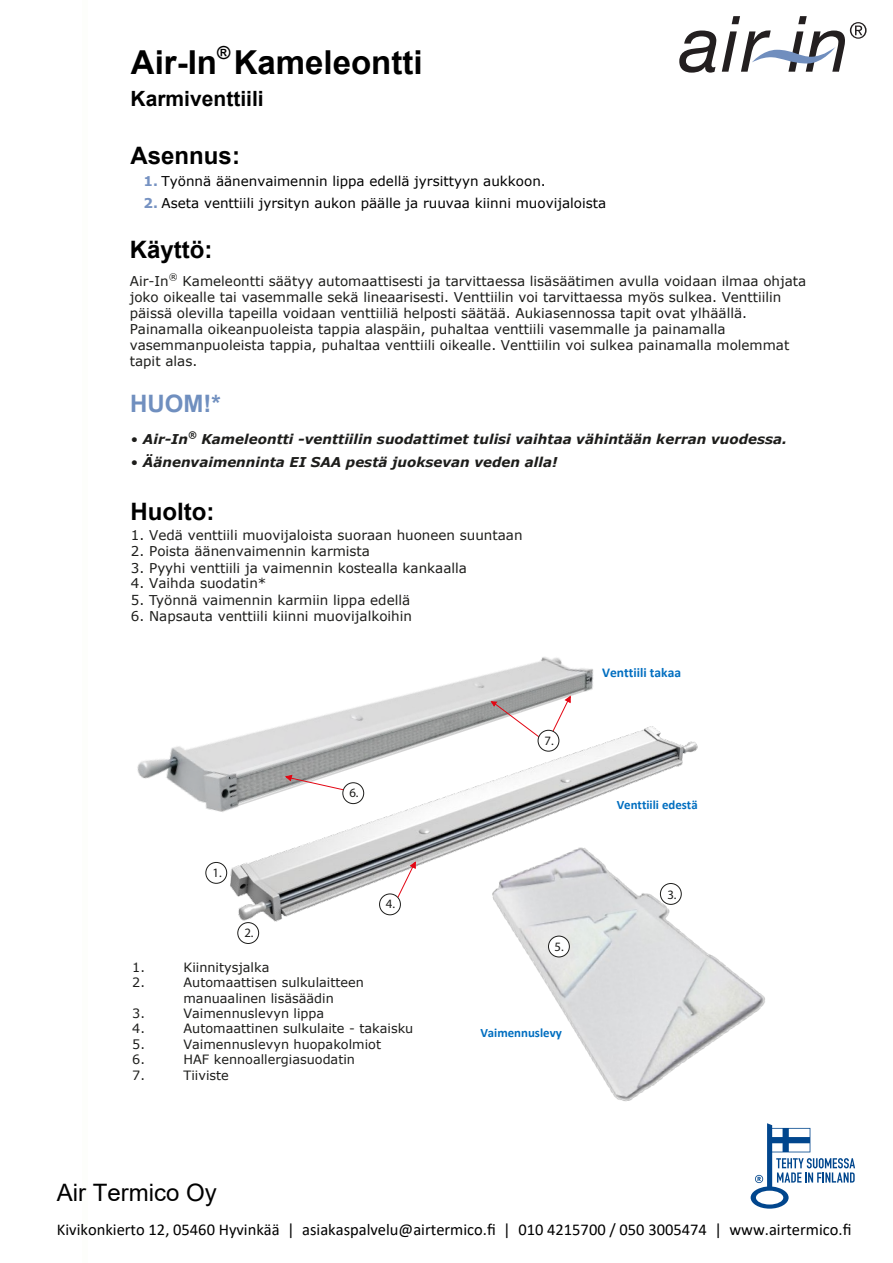
<style>
.page{position:relative;width:893px;height:1263px;background:#fff}
.page>*{position:absolute;margin:0;border:0;box-sizing:border-box;transform-origin:0 0}
.t1{font:700 33px "Arial";color:#000}
.t2{font:700 24px "Arial";color:#000}
.t3{font:24px "Arial";color:#000}
.t4{font:700 24px "Arial";color:#708fbf}
.t5{font:700 21px "Arial";color:#000}
.t6{font:700 18px "Arial";color:#000}
.t7{font:16.5px "Calibri";color:#000}
.t8{font:13.5px/15.9px "Verdana";color:#1d1d1b}
.t9{font:italic 700 13.5px "Verdana";color:#1d1d1b}
.t10{font:13.5px "Verdana";color:#000}
.t11{font:700 13.5px "Calibri";color:#006ec0}
.t12{font:12.9px/15.5px "Verdana";color:#1d1d1b}
.t13{font:700 12.9px "Calibri";color:#006ec0}
.t14{font:12.9px "Myriad Pro";color:#1d1d1b}
.s1{font-weight:700;color:#7692c2}
.s2{font-weight:400;font-style:normal}
</style>
<div class="page">
<img style="left:137px;top:740px;width:88px;height:144px">
<div style="left:206px;top:862px;width:21px;height:21px;background:#fff;border-radius:50%"></div>
<div style="left:205px;top:862px;width:22px;height:22px;border:1px solid #1d1d1b;border-radius:50%"></div>
<img style="left:225px;top:657px;width:473px;height:287px">
<div style="left:83px;top:0;width:5px;height:1263px;background:#fdfefb"></div>
<svg style="left:397px;top:861px;width:20px;height:37px"></svg>
<img style="left:477px;top:813px;width:288px;height:289px">
<div style="left:548px;top:936px;width:21px;height:21px;background:#fff;border-radius:50%"></div>
<div style="left:548px;top:936px;width:22px;height:21px;border:1px solid #1d1d1b;border-radius:50%"></div>
<svg style="left:679px;top:31px;width:37px;height:42px"></svg>
<svg style="left:722px;top:16px;width:145px;height:56px"></svg>
<svg style="left:751px;top:1123px;width:104px;height:86px"></svg>
<h1 class="t1" style="left:131px;top:39px;width:88px">Air-In</h1>
<h3 class="t6" style="left:217px;top:40px;width:15px">®</h3>
<h1 class="t1" style="left:234px;top:39px;width:190px">Kameleontti</h1>
<h3 class="t5" style="left:131px;top:84px;width:135px">Karmiventtiili</h3>
<h2 class="t2" style="left:131px;top:139px;width:111px">Asennus:</h2>
<p class="t10" style="left:144px;top:172px;width:404px"><span class="s1">1.</span> Työnnä äänenvaimennin lippa edellä jyrsittyyn aukkoon.</p>
<p class="t10" style="left:144px;top:193px;width:464px"><span class="s1">2.</span> Aseta venttiili jyrsityn aukon päälle ja ruuvaa kiinni muovijaloista</p>
<h2 class="t2" style="left:130px;top:233px;width:84px">Käyttö:</h2>
<p class="t8" style="left:130px;top:273px;width:678px">Air-In<sup>®</sup> Kameleontti säätyy automaattisesti ja tarvittaessa lisäsäätimen avulla voidaan ilmaa ohjata joko oikealle tai vasemmalle sekä lineaarisesti. Venttiilin voi tarvittaessa myös sulkea. Venttiilin päissä olevilla tapeilla voidaan venttiiliä helposti säätää. Aukiasennossa tapit ovat ylhäällä.<br>Painamalla oikeanpuoleista tappia alaspäin, puhaltaa venttiili vasemmalle ja painamalla vasemmanpuoleista tappia, puhaltaa venttiili oikealle. Venttiilin voi sulkea painamalla molemmat tapit alas.</p>
<h2 class="t4" style="left:130px;top:386px;width:92px">HUOM!*</h2>
<p class="t9" style="left:131px;top:429px;width:658px"><span class="s2">•</span> Air-In<sup>®</sup> Kameleontti -venttiilin suodattimet tulisi vaihtaa vähintään kerran vuodessa.</p>
<p class="t9" style="left:131px;top:452px;width:428px"><span class="s2">•</span> Äänenvaimenninta EI SAA pestä juoksevan veden alla!</p>
<h2 class="t2" style="left:131px;top:494px;width:85px">Huolto:</h2>
<p class="t8" style="left:131px;top:527px;width:393px">1. Vedä venttiili muovijaloista suoraan huoneen suuntaan</p>
<p class="t8" style="left:131px;top:543px;width:241px">2. Poista äänenvaimennin karmista</p>
<p class="t8" style="left:131px;top:560px;width:338px">3. Pyyhi venttiili ja vaimennin kostealla kankaalla</p>
<p class="t8" style="left:131px;top:575px;width:137px">4. Vaihda suodatin*</p>
<p class="t8" style="left:131px;top:591px;width:281px">5. Työnnä vaimennin karmiin lippa edellä</p>
<p class="t8" style="left:131px;top:608px;width:283px">6. Napsauta venttiili kiinni muovijalkoihin</p>
<p class="t14" style="left:212px;top:865px;width:11px">1.</p>
<p class="t14" style="left:244px;top:924px;width:11px">2.</p>
<p class="t14" style="left:349px;top:785px;width:11px">6.</p>
<p class="t14" style="left:386px;top:896px;width:11px">4.</p>
<p class="t12" style="left:132px;top:959px;width:14px">1.</p>
<p class="t12" style="left:183px;top:959px;width:87px">Kiinnitysjalka</p>
<p class="t12" style="left:132px;top:974px;width:14px">2.</p>
<p class="t12" style="left:183px;top:974px;width:182px">Automaattisen sulkulaitteen manuaalinen lisäsäädin</p>
<p class="t12" style="left:132px;top:1005px;width:14px">3.</p>
<p class="t12" style="left:183px;top:1005px;width:142px">Vaimennuslevyn lippa</p>
<p class="t12" style="left:132px;top:1021px;width:14px">4.</p>
<p class="t12" style="left:183px;top:1021px;width:231px">Automaattinen sulkulaite - takaisku</p>
<p class="t12" style="left:132px;top:1036px;width:14px">5.</p>
<p class="t12" style="left:183px;top:1036px;width:199px">Vaimennuslevyn huopakolmiot</p>
<p class="t12" style="left:132px;top:1051px;width:14px">6.</p>
<p class="t12" style="left:183px;top:1051px;width:173px">HAF kennoallergiasuodatin</p>
<p class="t12" style="left:132px;top:1067px;width:14px">7.</p>
<p class="t12" style="left:183px;top:1067px;width:47px">Tiiviste</p>
<h2 class="t3" style="left:57px;top:1176px;width:162px">Air Termico Oy</h2>
<p class="t14" style="left:545px;top:733px;width:11px">7.</p>
<p class="t14" style="left:554px;top:938px;width:11px">5.</p>
<p class="t13" style="left:480px;top:1023px;width:83px">Vaimennuslevy</p>
<p class="t11" style="left:602px;top:663px;width:80px">Venttiili takaa</p>
<p class="t13" style="left:617px;top:795px;width:83px">Venttiili edestä</p>
<p class="t14" style="left:667px;top:886px;width:11px">3.</p>
<p class="t7" style="left:57px;top:1218px;width:796px">Kivikonkierto 12, 05460 Hyvinkää | asiakaspalvelu@airtermico.fi | 010 4215700 / 050 3005474 | www.airtermico.fi</p>
</div>
